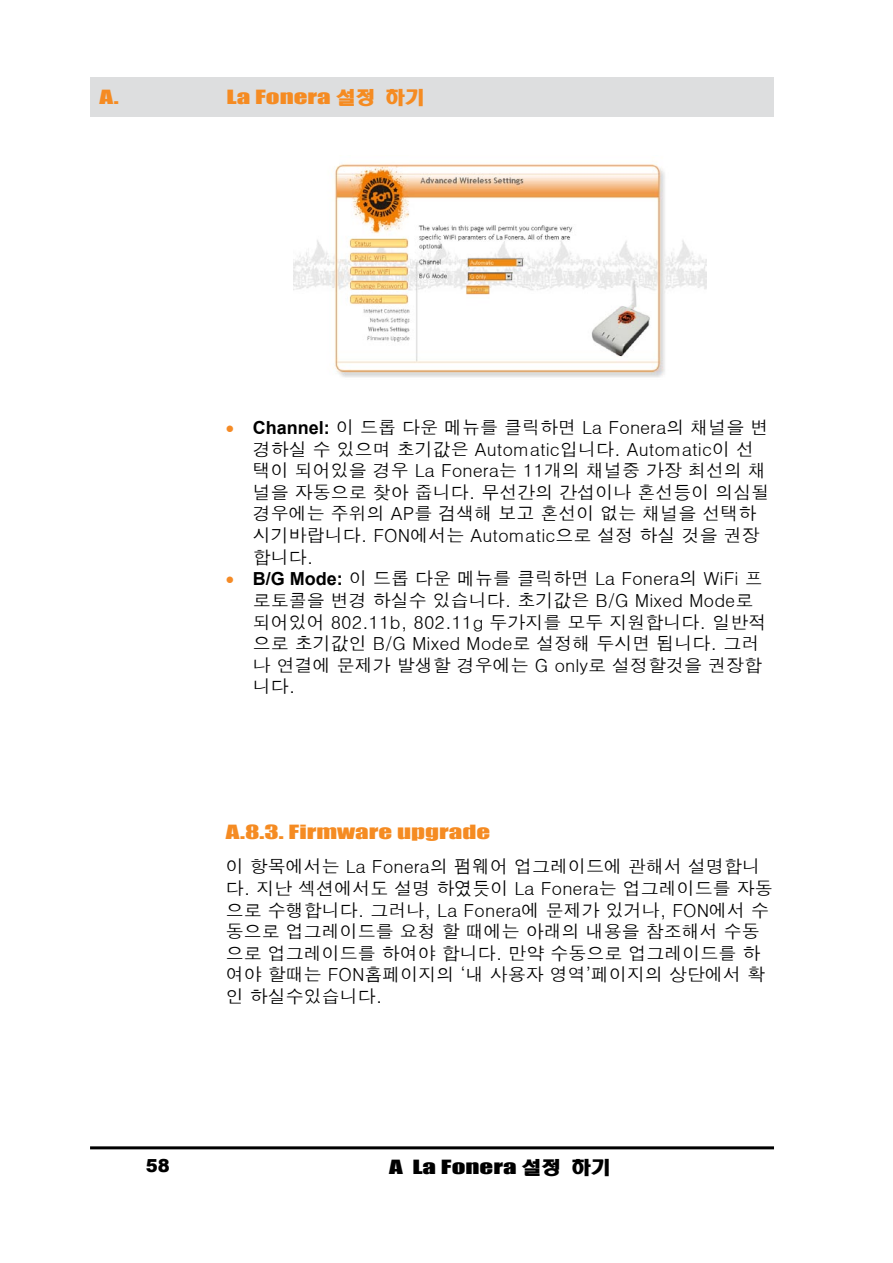
<style>
.page{position:relative;width:893px;height:1263px;background:#fff}
.page>*{position:absolute;margin:0;border:0;box-sizing:border-box;transform-origin:0 0}
.t1{font:18px/21.6px "Dotum";color:#000}
.t2{font:18px "Impact";color:#f58b22;scale:1.5 1}
.t3{font:18px "Impact";color:#000;scale:1.5 1}
.t4{font:900 18px "Arial";color:#000}
.s1{font-family:"Headline R HM";color:#f58b21}
.s2{color:#f58b26}
.s3{font-family:"Arial";font-weight:700}
.s4{font-family:"Headline R HM"}
</style>
<div class="page">
<div style="left:90px;top:77px;width:684px;height:40px;background:#dddedf"></div>
<hr style="left:90px;top:1146px;width:684px;height:3px;background:#000">
<img style="left:294px;top:164px;width:412px;height:213px">
<p class="t2" style="left:99px;top:83px;width:14px">A.</p>
<p class="t2" style="left:227px;top:83px;width:134px">La Fonera <span class="s1">설정 하기</span></p>
<p class="t1" style="left:253px;top:417px;width:518px;text-indent:-27px"><span class="s2">•</span> <span class="s3">Channel:</span> 이 드롭 다운 메뉴를 클릭하면 La Fonera의 채널을 변 경하실 수 있으며 초기값은 Automatic입니다. Automatic이 선 택이 되어있을 경우 La Fonera는 11개의 채널중 가장 최선의 채 널을 자동으로 찾아 줍니다. 무선간의 간섭이나 혼선등이 의심될 경우에는 주위의 AP를 검색해 보고 혼선이 없는 채널을 선택하 시기바랍니다. FON에서는 Automatic으로 설정 하실 것을 권장 합니다.</p>
<p class="t1" style="left:253px;top:568px;width:515px;text-indent:-27px"><span class="s2">•</span> <span class="s3">B/G Mode:</span> 이 드롭 다운 메뉴를 클릭하면 La Fonera의 WiFi 프 로토콜을 변경 하실수 있습니다. 초기값은 B/G Mixed Mode로 되어있어 802.11b, 802.11g 두가지를 모두 지원합니다. 일반적 으로 초기값인 B/G Mixed Mode로 설정해 두시면 됩니다. 그러 나 연결에 문제가 발생할 경우에는 G only로 설정할것을 권장합 니다.</p>
<p class="t2" style="left:226px;top:818px;width:178px">A.8.3. Firmware upgrade</p>
<p class="t1" style="left:226px;top:856px;width:549px">이 항목에서는 La Fonera의 펌웨어 업그레이드에 관해서 설명합니 다. 지난 섹션에서도 설명 하였듯이 La Fonera는 업그레이드를 자동 으로 수행합니다. 그러나, La Fonera에 문제가 있거나, FON에서 수 동으로 업그레이드를 요청 할 때에는 아래의 내용을 참조해서 수동 으로 업그레이드를 하여야 합니다. 만약 수동으로 업그레이드를 하 여야 할때는 FON홈페이지의 ‘내 사용자 영역’페이지의 상단에서 확 인 하실수있습니다.</p>
<p class="t4" style="left:146px;top:1152px;width:26px">58</p>
<p class="t3" style="left:389px;top:1152px;width:149px">A La Fonera <span class="s4">설정 하기</span></p>
</div>
